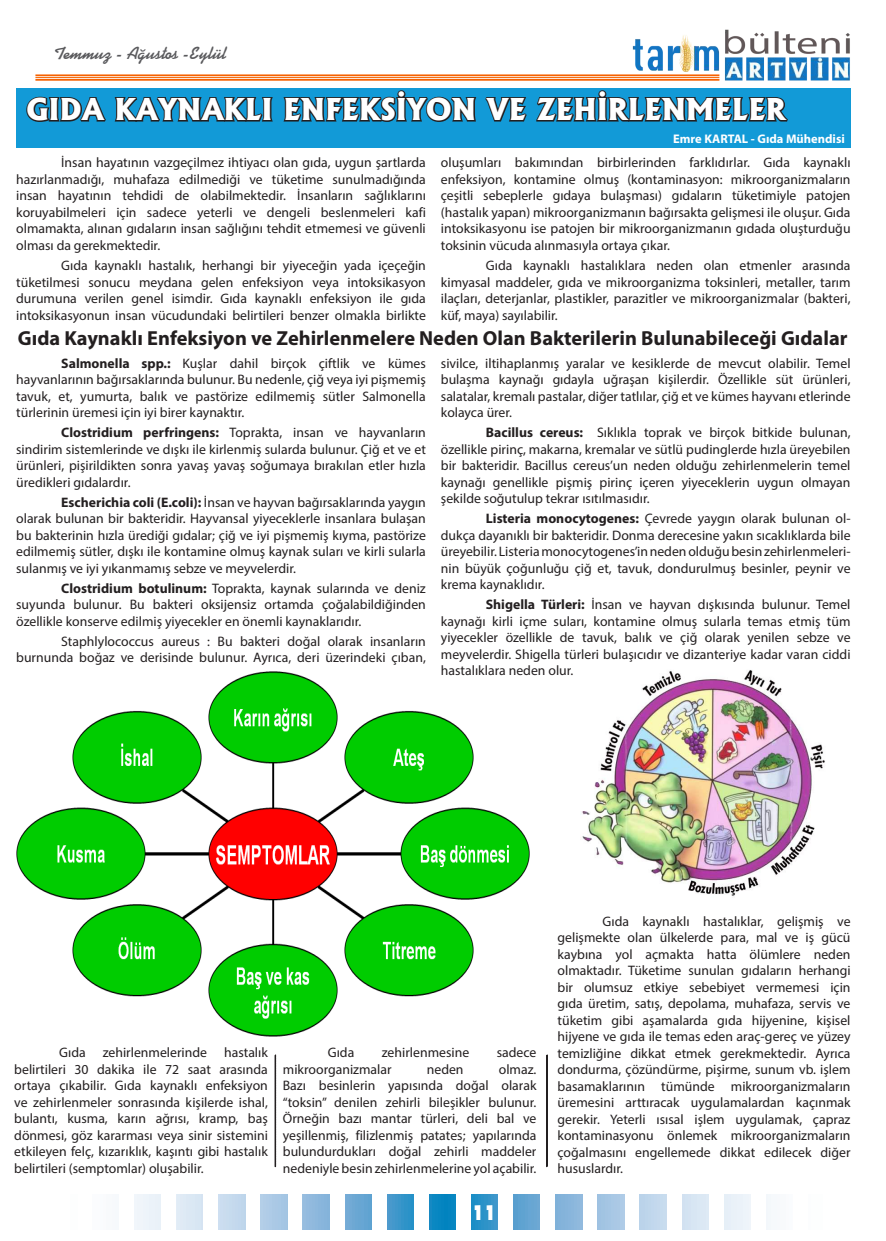
<style>
.page{position:relative;width:886px;height:1241px;background:#fff}
.page>*{position:absolute;margin:0;border:0;box-sizing:border-box;transform-origin:0 0}
.t1{font:800 28.75px "Albertus";color:#fff}
.t2{font:700 20.38px "Myriad Pro";color:#231f20}
.t3{font:800 19.75px "Futura";color:#fff;scale:.73 1}
.t4{font:700 17.5px "Kaufmann BT";color:#5a5a5d}
.t5{font:13.75px/16.5px "Myriad Pro";color:#231f20;text-align:justify}
.t6{font:700 12.5px "Myriad Pro";color:#fff}
.s1{font-weight:700}
</style>
<div class="page">
<hr style="left:35px;top:74px;width:684px;height:2px;background:#f66201">
<hr style="left:35px;top:77px;width:684px;height:1px;background:#f66201">
<hr style="left:35px;top:79px;width:684px;height:2px;background:#f66201">
<svg style="left:429px;top:1194px;width:27px;height:34px"></svg>
<svg style="left:471px;top:1194px;width:27px;height:34px"></svg>
<div style="left:387px;top:1194px;width:26px;height:34px;background:linear-gradient(to right,#4e9acd,#2691c7)"></div>
<div style="left:513px;top:1194px;width:27px;height:34px;background:#63a4d2"></div>
<div style="left:345px;top:1194px;width:26px;height:34px;background:#69a6d3"></div>
<div style="left:640px;top:1194px;width:26px;height:34px;background:#c1d7ed"></div>
<div style="left:682px;top:1194px;width:26px;height:34px;background:#d8e6f3"></div>
<div style="left:598px;top:1194px;width:26px;height:34px;background:#a6c7e4"></div>
<div style="left:724px;top:1194px;width:27px;height:34px;background:#ebf2f9"></div>
<div style="left:556px;top:1194px;width:26px;height:34px;background:#88b5dc"></div>
<div style="left:219px;top:1194px;width:26px;height:34px;background:#c5daed"></div>
<div style="left:261px;top:1194px;width:26px;height:34px;background:#abc9e5"></div>
<div style="left:176px;top:1194px;width:27px;height:34px;background:#dbe8f4"></div>
<div style="left:303px;top:1194px;width:26px;height:34px;background:#8db8dd"></div>
<div style="left:134px;top:1194px;width:27px;height:34px;background:#edf4fa"></div>
<div style="left:92px;top:1194px;width:27px;height:34px;background:#fafbfd"></div>
<div style="left:766px;top:1194px;width:27px;height:34px;background:#f7f9fc"></div>
<img style="left:631px;top:29px;width:220px;height:70px">
<div style="left:16px;top:89px;width:834px;height:59px;background:#129ad7"></div>
<svg style="left:26px;top:96px;width:247px;height:26px"></svg>
<svg style="left:282px;top:88px;width:512px;height:34px"></svg>
<img style="left:582px;top:670px;width:243px;height:226px">
<img style="left:16px;top:671px;width:514px;height:366px">
<svg style="left:274px;top:1054px;width:2px;height:113px"></svg>
<svg style="left:546px;top:1054px;width:2px;height:113px"></svg>
<p class="t4" style="left:54px;top:43px;width:174px">Temmuz - Ağustos -Eylül</p>
<h1 class="t1" style="left:26px;top:91px;width:761px">GIDA KAYNAKLI ENFEKSİYON VE ZEHİRLENMELER</h1>
<p class="t5" style="left:16px;top:154px;width:411px;text-indent:45px">İnsan hayatının vazgeçilmez ihtiyacı olan gıda, uygun şartlarda hazırlanmadığı, muhafaza edilmediği ve tüketime sunulmadığında insan hayatının tehdidi de olabilmektedir. İnsanların sağlıklarını koruyabilmeleri için sadece yeterli ve dengeli beslenmeleri kafi olmamakta, alınan gıdaların insan sağlığını tehdit etmemesi ve güvenli olması da gerekmektedir.</p>
<p class="t5" style="left:16px;top:257px;width:411px;text-indent:45px">Gıda kaynaklı hastalık, herhangi bir yiyeceğin yada içeçeğin tüketilmesi sonucu meydana gelen enfeksiyon veya intoksikasyon durumuna verilen genel isimdir. Gıda kaynaklı enfeksiyon ile gıda intoksikasyonun insan vücudundaki belirtileri benzer olmakla birlikte</p>
<p class="t6" style="left:673px;top:131px;width:173px">Emre KARTAL - Gıda Mühendisi</p>
<p class="t5" style="left:441px;top:154px;width:411px">oluşumları bakımından birbirlerinden farklıdırlar. Gıda kaynaklı enfeksiyon, kontamine olmuş (kontaminasyon: mikroorganizmaların çeşitli sebeplerle gıdaya bulaşması) gıdaların tüketimiyle patojen (hastalık yapan) mikroorganizmanın bağırsakta gelişmesi ile oluşur. Gıda intoksikasyonu ise patojen bir mikroorganizmanın gıdada oluşturduğu toksinin vücuda alınmasıyla ortaya çıkar.</p>
<p class="t5" style="left:441px;top:257px;width:411px;text-indent:45px">Gıda kaynaklı hastalıklara neden olan etmenler arasında kimyasal maddeler, gıda ve mikroorganizma toksinleri, metaller, tarım ilaçları, deterjanlar, plastikler, parazitler ve mikroorganizmalar (bakteri, küf, maya) sayılabilir.</p>
<h2 class="t2" style="left:18px;top:325px;width:831px">Gıda Kaynaklı Enfeksiyon ve Zehirlenmelere Neden Olan Bakterilerin Bulunabileceği Gıdalar</h2>
<p class="t5" style="left:16px;top:354px;width:411px;text-indent:45px"><span class="s1">Salmonella spp.:</span> Kuşlar dahil birçok çiftlik ve kümes hayvanlarının bağırsaklarında bulunur. Bu nedenle, çiğ veya iyi pişmemiş tavuk, et, yumurta, balık ve pastörize edilmemiş sütler Salmonella türlerinin üremesi için iyi birer kaynaktır.</p>
<p class="t5" style="left:16px;top:424px;width:411px;text-indent:45px"><span class="s1">Clostridium perfringens:</span> Toprakta, insan ve hayvanların sindirim sistemlerinde ve dışkı ile kirlenmiş sularda bulunur. Çiğ et ve et ürünleri, pişirildikten sonra yavaş yavaş soğumaya bırakılan etler hızla üredikleri gıdalardır.</p>
<p class="t5" style="left:16px;top:493px;width:411px;text-indent:45px"><span class="s1">Escherichia coli (E.coli):</span> İnsan ve hayvan bağırsaklarında yaygın olarak bulunan bir bakteridir. Hayvansal yiyeceklerle insanlara bulaşan bu bakterinin hızla ürediği gıdalar; çiğ ve iyi pişmemiş kıyma, pastörize edilmemiş sütler, dışkı ile kontamine olmuş kaynak suları ve kirli sularla sulanmış ve iyi yıkanmamış sebze ve meyvelerdir.</p>
<p class="t5" style="left:16px;top:579px;width:411px;text-indent:45px"><span class="s1">Clostridium botulinum:</span> Toprakta, kaynak sularında ve deniz suyunda bulunur. Bu bakteri oksijensiz ortamda çoğalabildiğinden özellikle konserve edilmiş yiyecekler en önemli kaynaklarıdır.</p>
<p class="t5" style="left:16px;top:632px;width:411px;text-align:right">Staphlylococcus aureus : Bu bakteri doğal olarak insanların burnunda boğaz ve derisinde bulunur. Ayrıca, deri üzerindeki çıban,</p>
<p class="t5" style="left:441px;top:354px;width:411px">sivilce, iltihaplanmış yaralar ve kesiklerde de mevcut olabilir. Temel bulaşma kaynağı gıdayla uğraşan kişilerdir. Özellikle süt ürünleri, salatalar, kremalı pastalar, diğer tatlılar, çiğ et ve kümes hayvanı etlerinde kolayca ürer.</p>
<p class="t5" style="left:441px;top:424px;width:411px;text-indent:45px"><span class="s1">Bacillus cereus:</span> Sıklıkla toprak ve birçok bitkide bulunan, özellikle pirinç, makarna, kremalar ve sütlü pudinglerde hızla üreyebilen bir bakteridir. Bacillus cereus’un neden olduğu zehirlenmelerin temel kaynağı genellikle pişmiş pirinç içeren yiyeceklerin uygun olmayan şekilde soğutulup tekrar ısıtılmasıdır.</p>
<p class="t5" style="left:441px;top:510px;width:411px;text-indent:45px"><span class="s1">Listeria monocytogenes:</span> Çevrede yaygın olarak bulunan ol&shy;dukça dayanıklı bir bakteridir. Donma derecesine yakın sıcaklıklarda bile üreyebilir. Listeria monocytogenes’in neden olduğu besin zehirlenmeleri&shy;nin büyük çoğunluğu çiğ et, tavuk, dondurulmuş besinler, peynir ve krema kaynaklıdır.</p>
<p class="t5" style="left:441px;top:596px;width:411px;text-indent:45px"><span class="s1">Shigella Türleri:</span> İnsan ve hayvan dışkısında bulunur. Temel kaynağı kirli içme suları, kontamine olmuş sularla temas etmiş tüm yiyecekler özellikle de tavuk, balık ve çiğ olarak yenilen sebze ve meyvelerdir. Shigella türleri bulaşıcıdır ve dizanteriye kadar varan ciddi hastalıklara neden olur.</p>
<p class="t5" style="left:14px;top:1044px;width:255px;text-indent:45px">Gıda zehirlenmelerinde hastalık belirtileri 30 dakika ile 72 saat arasında ortaya çıkabilir. Gıda kaynaklı enfeksiyon ve zehirlenmeler sonrasında kişilerde ishal, bulantı, kusma, karın ağrısı, kramp, baş dönmesi, göz kararması veya sinir sistemini etkileyen felç, kızarıklık, kaşıntı gibi hastalık belirtileri (semptomlar) oluşabilir.</p>
<p class="t5" style="left:328px;top:1044px;width:28px">Gıda</p>
<p class="t5" style="left:382px;top:1044px;width:89px">zehirlenmesine</p>
<p class="t5" style="left:497px;top:1044px;width:41px">sadece</p>
<p class="t5" style="left:283px;top:1060px;width:255px;text-indent:216px">olmaz.<br>Bazı besinlerin yapısında doğal olarak “toksin” denilen zehirli bileşikler bulunur.<br>Örneğin bazı mantar türleri, deli bal ve yeşillenmiş, filizlenmiş patates; yapılarında bulundurdukları doğal zehirli maddeler nedeniyle besin zehirlenmelerine yol açabilir.</p>
<p class="t5" style="left:283px;top:1060px;width:110px">mikroorganizmalar</p>
<p class="t5" style="left:427px;top:1060px;width:38px">neden</p>
<h3 class="t3" style="left:472px;top:1199px;width:35px">11</h3>
<p class="t5" style="left:557px;top:912px;width:294px;text-indent:45px">Gıda kaynaklı hastalıklar, gelişmiş ve gelişmekte olan ülkelerde para, mal ve iş gücü kaybına yol açmakta hatta ölümlere neden olmaktadır. Tüketime sunulan gıdaların herhangi bir olumsuz etkiye sebebiyet vermemesi için gıda üretim, satış, depolama, muhafaza, servis ve tüketim gibi aşamalarda gıda hijyenine, kişisel hijyene ve gıda ile temas eden araç-gereç ve yüzey temizliğine dikkat etmek gerekmektedir. Ayrıca dondurma, çözündürme, pişirme, sunum vb. işlem basamaklarının tümünde mikroorganizmaların üremesini arttıracak uygulamalardan kaçınmak gerekir. Yeterli ısısal işlem uygulamak, çapraz kontaminasyonu önlemek mikroorganizmaların çoğalmasını engellemede dikkat edilecek diğer hususlardır.</p>
</div>
